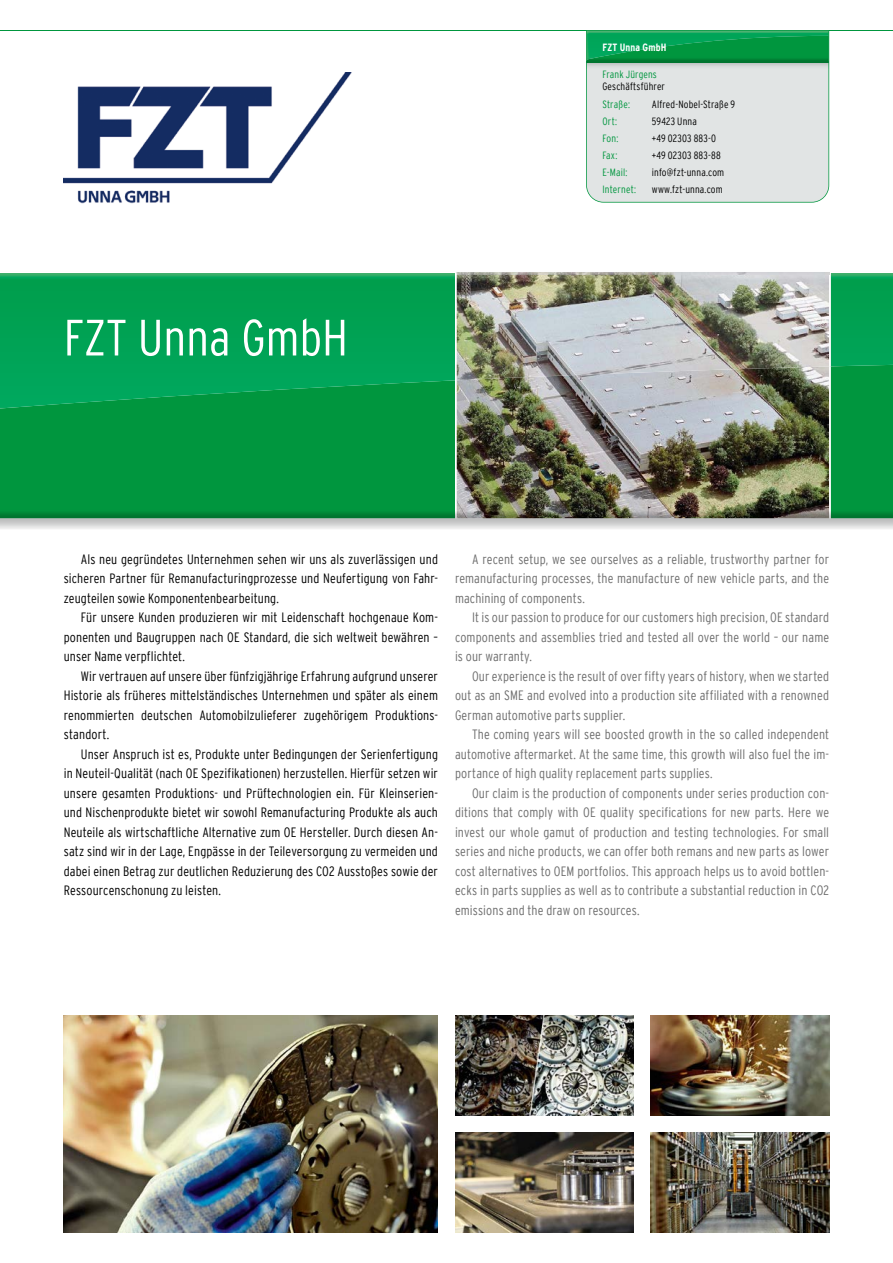
<style>
.page{position:relative;width:893px;height:1263px;background:#fff}
.page>*{position:absolute;margin:0;border:0;box-sizing:border-box;transform-origin:0 0}
.t1{font:300 condensed 13.5px/19.5px "Interstate";letter-spacing:.01em;color:#6e6e6e;text-align:justify}
.t2{font:300 condensed 13.5px/19.5px "Interstate";letter-spacing:.01em;color:#000;text-align:justify}
.t3{font:300 condensed 10.5px "Interstate";letter-spacing:.015em;color:#000}
.t4{font:300 condensed 10.5px "Interstate";letter-spacing:.015em;color:#00963e}
.t5{font:700 condensed 10.5px "Interstate";letter-spacing:.02em;color:#fff}
</style>
<div class="page">
<hr style="left:0;top:30px;width:893px;height:1px;background:#00963e">
<svg style="left:586px;top:30px;width:243px;height:173px;background:#b4d4c4"></svg>
<img style="left:831px;top:273px;width:62px;height:245px">
<div style="left:0;top:408px;width:456px;height:110px;background:#00963e"></div>
<img style="left:456px;top:366px;width:375px;height:152px">
<img style="left:0;top:518px;width:893px;height:1px">
<img style="left:64px;top:72px;width:288px;height:132px">
<img style="left:651px;top:1132px;width:178px;height:101px">
<img style="left:455px;top:1015px;width:179px;height:100px">
<img style="left:455px;top:1132px;width:179px;height:101px">
<img style="left:651px;top:1015px;width:178px;height:100px">
<img style="left:64px;top:1015px;width:374px;height:218px">
<img style="left:0;top:273px;width:455px;height:135px">
<img style="left:456px;top:273px;width:373px;height:107px">
<img style="left:829px;top:273px;width:2px;height:93px">
<img style="left:0;top:272px;width:893px;height:1px">
<img style="left:67px;top:318px;width:277px;height:38px">
<p class="t5" style="left:602px;top:42px;width:66px">FZT Unna GmbH</p>
<p class="t4" style="left:602px;top:68px;width:56px">Frank Jürgens</p>
<p class="t3" style="left:602px;top:80px;width:64px">Geschäftsführer</p>
<p class="t4" style="left:602px;top:98px;width:29px">Straße:</p>
<p class="t3" style="left:652px;top:98px;width:85px">Alfred-Nobel-Straße 9</p>
<p class="t4" style="left:602px;top:115px;width:16px">Ort:</p>
<p class="t3" style="left:652px;top:115px;width:46px">59423 Unna</p>
<p class="t4" style="left:602px;top:132px;width:17px">Fon:</p>
<p class="t3" style="left:652px;top:132px;width:66px">+49 02303 883-0</p>
<p class="t4" style="left:602px;top:149px;width:16px">Fax:</p>
<p class="t3" style="left:652px;top:149px;width:70px">+49 02303 883-88</p>
<p class="t4" style="left:602px;top:166px;width:26px">E-Mail:</p>
<p class="t3" style="left:652px;top:166px;width:74px">info@fzt-unna.com</p>
<p class="t4" style="left:602px;top:183px;width:35px">Internet:</p>
<p class="t3" style="left:652px;top:183px;width:72px">www.fzt-unna.com</p>
<p class="t2" style="left:64px;top:549px;width:376px;text-indent:17px">Als neu gegründetes Unternehmen sehen wir uns als zuverlässigen und sicheren Partner für Remanufacturingprozesse und Neufertigung von Fahr&shy;zeugteilen sowie Komponentenbearbeitung.</p>
<p class="t2" style="left:64px;top:607px;width:376px;text-indent:17px">Für unsere Kunden produzieren wir mit Leidenschaft hochgenaue Kom&shy;ponenten und Baugruppen nach OE Standard, die sich weltweit bewähren – unser Name verpflichtet.</p>
<p class="t2" style="left:64px;top:666px;width:376px;text-indent:17px">Wir vertrauen auf unsere über fünfzigjährige Erfahrung aufgrund unserer Historie als früheres mittelständisches Unternehmen und später als einem renommierten deutschen Automobilzulieferer zugehörigem Produktions&shy;standort.</p>
<p class="t2" style="left:64px;top:744px;width:376px;text-indent:17px">Unser Anspruch ist es, Produkte unter Bedingungen der Serienfertigung in Neuteil-Qualität (nach OE Spezifikationen) herzustellen. Hierfür setzen wir unsere gesamten Produktions- und Prüftechnologien ein. Für Kleinserien&shy;und Nischenprodukte bietet wir sowohl Remanufacturing Produkte als auch Neuteile als wirtschaftliche Alternative zum OE Hersteller. Durch diesen An&shy;satz sind wir in der Lage, Engpässe in der Teileversorgung zu vermeiden und dabei einen Betrag zur deutlichen Reduzierung des CO2 Ausstoßes sowie der Ressourcenschonung zu leisten.</p>
<p class="t1" style="left:455px;top:549px;width:376px;text-indent:17px">A recent setup, we see ourselves as a reliable, trustworthy partner for remanufacturing processes, the manufacture of new vehicle parts, and the machining of components.</p>
<p class="t1" style="left:455px;top:607px;width:376px;text-indent:17px">It is our passion to produce for our customers high precision, OE standard components and assemblies tried and tested all over the world – our name is our warranty.</p>
<p class="t1" style="left:455px;top:666px;width:376px;text-indent:17px">Our experience is the result of over fifty years of history, when we started out as an SME and evolved into a production site affiliated with a renowned German automotive parts supplier.</p>
<p class="t1" style="left:455px;top:724px;width:376px;text-indent:17px">The coming years will see boosted growth in the so called independent automotive aftermarket. At the same time, this growth will also fuel the im&shy;portance of high quality replacement parts supplies.</p>
<p class="t1" style="left:455px;top:783px;width:376px;text-indent:17px">Our claim is the production of components under series production con&shy;ditions that comply with OE quality specifications for new parts. Here we invest our whole gamut of production and testing technologies. For small series and niche products, we can offer both remans and new parts as lower cost alternatives to OEM portfolios. This approach helps us to avoid bottlen&shy;ecks in parts supplies as well as to contribute a substantial reduction in CO2 emissions and the draw on resources.</p>
</div>
